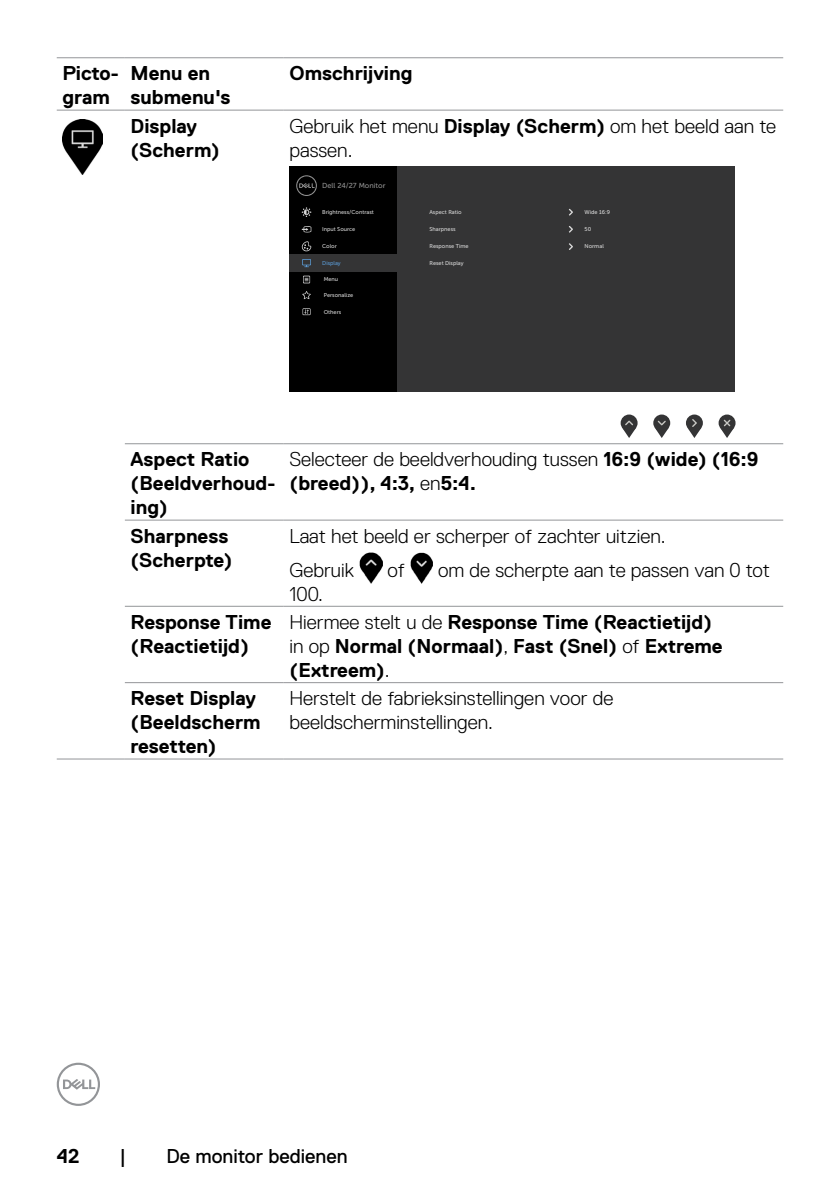
<style>
.page{position:relative;width:840px;height:1191px;background:#fff}
.page>*{position:absolute;margin:0;border:0;box-sizing:border-box;transform-origin:0 0}
.t1{font:300 20px/24px "Dell Replica";color:#000}
.t2{font:700 20px/24px "Dell Replica";color:#000}
.t3{font:20px "Dell Replica";color:#000}
.t4{font:7.2px "Museo Sans For Dell 500";color:#939393}
.t5{font:5.6px "Museo Sans For Dell 500";color:#d9d9d9}
.t6{font:5.6px "Museo Sans For Dell 500";color:#5b9bd5}
.s1{font-weight:700}
.s2{font-weight:300}
</style>
<div class="page">
<svg style="left:57px;top:1062px;width:43px;height:44px"></svg>
<hr style="left:125px;top:443px;width:158px;height:1px;background:#939598">
<hr style="left:283px;top:443px;width:499px;height:1px;background:#939598">
<hr style="left:125px;top:520px;width:158px;height:1px;background:#939598">
<hr style="left:283px;top:520px;width:499px;height:1px;background:#939598">
<hr style="left:125px;top:606px;width:158px;height:1px;background:#939598">
<hr style="left:283px;top:606px;width:499px;height:1px;background:#939598">
<hr style="left:125px;top:682px;width:158px;height:1px;background:#939598">
<hr style="left:283px;top:682px;width:499px;height:1px;background:#939598">
<hr style="left:57px;top:758px;width:68px;height:1px;background:#939598">
<hr style="left:125px;top:758px;width:158px;height:1px;background:#939598">
<hr style="left:283px;top:758px;width:499px;height:1px;background:#939598">
<hr style="left:57px;top:57px;width:68px;height:1px;background:#939598">
<hr style="left:125px;top:57px;width:158px;height:1px;background:#939598">
<hr style="left:283px;top:57px;width:499px;height:1px;background:#939598">
<hr style="left:57px;top:110px;width:68px;height:1px;background:#939598">
<hr style="left:125px;top:110px;width:158px;height:1px;background:#939598">
<hr style="left:283px;top:110px;width:499px;height:1px;background:#939598">
<img style="left:62px;top:120px;width:40px;height:55px">
<div style="left:289px;top:166px;width:446px;height:226px;background:#343435"></div>
<div style="left:289px;top:166px;width:107px;height:226px;background:#000"></div>
<div style="left:289px;top:254px;width:109px;height:18px;background:#343435"></div>
<svg style="left:296px;top:175px;width:21px;height:21px"></svg>
<svg style="left:301px;top:226px;width:10px;height:6px"></svg>
<svg style="left:301px;top:241px;width:10px;height:11px"></svg>
<svg style="left:302px;top:291px;width:9px;height:8px"></svg>
<svg style="left:302px;top:259px;width:9px;height:6px"></svg>
<div style="left:302px;top:260px;width:8px;height:5px;background:#343435"></div>
<svg style="left:303px;top:276px;width:6px;height:7px"></svg>
<svg style="left:304px;top:278px;width:4px;height:3px"></svg>
<svg style="left:302px;top:308px;width:8px;height:7px"></svg>
<svg style="left:303px;top:309px;width:7px;height:5px"></svg>
<svg style="left:301px;top:207px;width:10px;height:10px"></svg>
<svg style="left:620px;top:414px;width:17px;height:17px"></svg>
<svg style="left:622px;top:420px;width:13px;height:18px"></svg>
<svg style="left:653px;top:414px;width:16px;height:17px"></svg>
<svg style="left:654px;top:420px;width:14px;height:18px"></svg>
<svg style="left:685px;top:414px;width:17px;height:17px"></svg>
<svg style="left:687px;top:419px;width:14px;height:19px"></svg>
<svg style="left:718px;top:414px;width:17px;height:17px"></svg>
<svg style="left:720px;top:419px;width:13px;height:19px"></svg>
<svg style="left:568px;top:226px;width:4px;height:7px"></svg>
<svg style="left:569px;top:243px;width:3px;height:7px"></svg>
<svg style="left:568px;top:208px;width:4px;height:8px"></svg>
<img style="left:359px;top:553px;width:23px;height:31px">
<img style="left:410px;top:552px;width:22px;height:31px">
<p class="t2" style="left:62px;top:62px;width:58px">Picto&shy;gram</p>
<p class="t2" style="left:130px;top:62px;width:101px">Menu en submenu's</p>
<p class="t2" style="left:289px;top:62px;width:124px">Omschrijving</p>
<p class="t2" style="left:130px;top:114px;width:91px">Display (Scherm)</p>
<p class="t1" style="left:289px;top:114px;width:488px">Gebruik het menu <span class="s1">Display (Scherm)</span> om het beeld aan te passen.</p>
<p class="t4" style="left:322px;top:181px;width:65px">Dell 24/27 Monitor</p>
<p class="t5" style="left:322px;top:226px;width:35px">Input Source</p>
<p class="t5" style="left:322px;top:243px;width:16px">Color</p>
<p class="t5" style="left:322px;top:209px;width:53px">Brightness/Contrast</p>
<p class="t5" style="left:429px;top:209px;width:34px">Aspect Ratio</p>
<p class="t5" style="left:584px;top:209px;width:27px">Wide 16:9</p>
<p class="t5" style="left:584px;top:226px;width:8px">50</p>
<p class="t5" style="left:584px;top:243px;width:21px">Normal</p>
<p class="t5" style="left:429px;top:226px;width:28px">Sharpness</p>
<p class="t5" style="left:429px;top:260px;width:36px">Reset Display</p>
<p class="t5" style="left:429px;top:243px;width:41px">Response Time</p>
<p class="t6" style="left:322px;top:260px;width:20px">Display</p>
<p class="t5" style="left:323px;top:276px;width:16px">Menu</p>
<p class="t5" style="left:323px;top:309px;width:19px">Others</p>
<p class="t5" style="left:323px;top:292px;width:31px">Personalize</p>
<p class="t2" style="left:130px;top:447px;width:147px">Aspect Ratio (Beeldverhoud&shy;ing)</p>
<p class="t1" style="left:289px;top:447px;width:470px">Selecteer de beeldverhouding tussen <span class="s1">16:9 (wide) (16:9 (breed)), 4:3,</span> en<span class="s1">5:4.</span></p>
<p class="t2" style="left:130px;top:524px;width:103px">Sharpness (Scherpte)</p>
<p class="t1" style="left:289px;top:519px;width:377px;line-height:33.8px">Laat het beeld er scherper of zachter uitzien.<br>Gebruik</p>
<p class="t1" style="left:387px;top:558px;width:19px">of</p>
<p class="t1" style="left:438px;top:558px;width:333px">om de scherpte aan te passen van 0 tot</p>
<p class="t1" style="left:289px;top:582px;width:35px">100.</p>
<p class="t2" style="left:130px;top:610px;width:142px">Response Time (Reactietijd)</p>
<p class="t2" style="left:289px;top:610px;width:434px"><span class="s2">Hiermee stelt u de</span> Response Time (Reactietijd) <span class="s2">in op</span> Normal (Normaal)<span class="s2">,</span> Fast (Snel) <span class="s2">of</span> Extreme (Extreem)<span class="s2">.</span></p>
<p class="t2" style="left:130px;top:686px;width:132px">Reset Display (Beeldscherm resetten)</p>
<p class="t1" style="left:289px;top:686px;width:325px">Herstelt de fabrieksinstellingen voor de beeldscherminstellingen.</p>
<p class="t2" style="left:57px;top:1143px;width:24px">42</p>
<p class="t3" style="left:119px;top:1144px;width:8px">|</p>
<p class="t3" style="left:166px;top:1144px;width:182px">De monitor bedienen</p>
</div>
